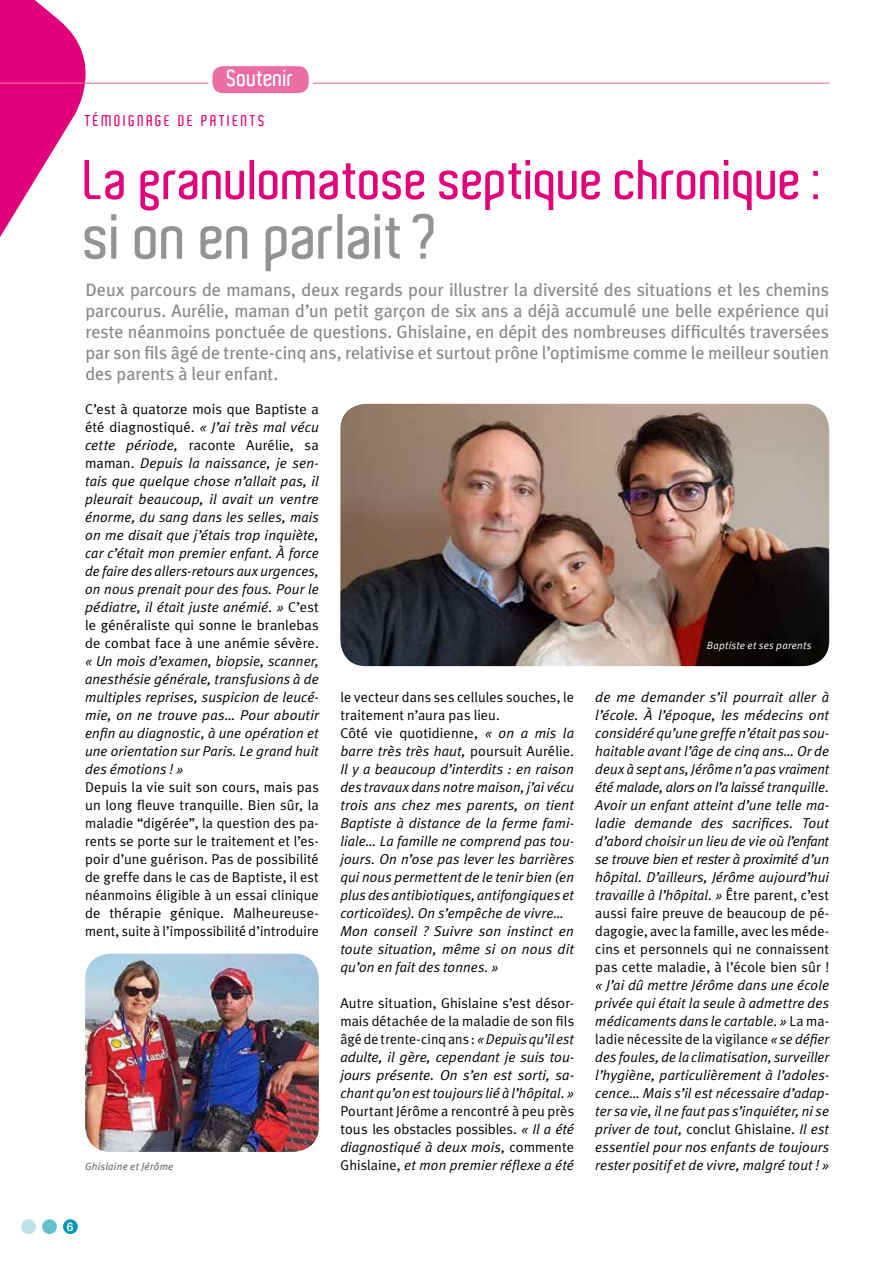
<style>
.page{position:relative;width:893px;height:1263px;background:#fff}
.page>*{position:absolute;margin:0;border:0;box-sizing:border-box;transform-origin:0 0}
.t1{font:600 61.5px "Aldo";letter-spacing:-.01em;color:#929395}
.t2{font:600 54px "Aldo";letter-spacing:-.01em;color:#e2007a}
.t3{font:600 22.5px "Aldo";color:#fff}
.t4{font:18px/21px "Meta Plus";letter-spacing:-.005em;color:#87888a;text-align:justify}
.t5{font:600 15px "Aldo";letter-spacing:.16em;color:#e2007a}
.t6{font:italic 14.25px/18px "Meta Plus Normal";letter-spacing:.005em;color:#000;text-align:justify}
.t7{font:14.25px/18px "Meta Plus Normal";letter-spacing:.005em;color:#000;text-align:justify}
.t8{font:500 12px "Helvetica Neue";color:#fff}
.t9{font:italic 10.5px "Meta Plus Normal";letter-spacing:.025em;color:#fff}
.t10{font:italic 10.5px "Meta Plus Normal";letter-spacing:.025em;color:#58585a}
.s1{font-style:normal}
.s2{font-style:italic}
</style>
<div class="page">
<div style="left:63px;top:1219px;width:15px;height:15px;background:#0098af;border-radius:50%"></div>
<div style="left:42px;top:1219px;width:15px;height:15px;background:#64c1ce;border-radius:50%"></div>
<div style="left:21px;top:1219px;width:15px;height:15px;background:#bde1e7;border-radius:50%"></div>
<div style="left:212px;top:66px;width:97px;height:27px;background:#ea6ea3;border-radius:11px"></div>
<hr style="left:313px;top:83px;width:516px;height:1px;background:#ea6ea3">
<img style="left:340px;top:404px;width:489px;height:262px">
<img style="left:85px;top:954px;width:234px;height:198px">
<svg style="left:0;top:0;width:209px;height:237px"></svg>
<h3 class="t3" style="left:227px;top:66px;width:68px">Soutenir</h3>
<p class="t5" style="left:85px;top:112px;width:181px">TÉMOIGNAGE DE PATIENTS</p>
<h2 class="t2" style="left:85px;top:150px;width:740px">La granulomatose septique chronique :</h2>
<h1 class="t1" style="left:85px;top:202px;width:356px">si on en parlait ?</h1>
<p class="t4" style="left:85px;top:279px;width:745px">Deux parcours de mamans, deux regards pour illustrer la diversité des situations et les chemins parcourus. Aurélie, maman d’un petit garçon de six ans a déjà accumulé une belle expérience qui reste néanmoins ponctuée de questions. Ghislaine, en dépit des nombreuses difficultés traversées par son fils âgé de trente-cinq ans, relativise et surtout prône l’optimisme comme le meilleur soutien des parents à leur enfant.</p>
<p class="t6" style="left:85px;top:400px;width:235px"><span class="s1">C’est à quatorze mois que Baptiste a été diagnostiqué.</span> « J’ai très mal vécu cette période, <span class="s1">raconte Aurélie, sa maman.</span> Depuis la naissance, je sen&shy;tais que quelque chose n’allait pas, il pleurait beaucoup, il avait un ventre énorme, du sang dans les selles, mais on me disait que j’étais trop inquiète, car c’était mon premier enfant. À force de faire des allers-retours aux urgences, on nous prenait pour des fous. Pour le pédiatre, il était juste anémié. » <span class="s1">C’est le généraliste qui sonne le branlebas de combat face à une anémie sévère.</span></p>
<p class="t6" style="left:85px;top:652px;width:235px">« Un mois d’examen, biopsie, scanner, anesthésie générale, transfusions à de multiples reprises, suspicion de leucé&shy;mie, on ne trouve pas… Pour aboutir enfin au diagnostic, à une opération et une orientation sur Paris. Le grand huit des émotions ! »</p>
<p class="t7" style="left:85px;top:778px;width:235px">Depuis la vie suit son cours, mais pas un long fleuve tranquille. Bien sûr, la maladie “digérée”, la question des pa&shy;rents se porte sur le traitement et l’es&shy;poir d’une guérison. Pas de possibilité de greffe dans le cas de Baptiste, il est néanmoins éligible à un essai clinique de thérapie génique. Malheureuse&shy;ment, suite à l’impossibilité d’introduire</p>
<p class="t9" style="left:707px;top:639px;width:106px">Baptiste et ses parents</p>
<p class="t6" style="left:595px;top:688px;width:235px">de me demander s’il pourrait aller à l’école. À l’époque, les médecins ont considéré qu’une greffe n’était pas sou&shy;haitable avant l’âge de cinq ans… Or de deux à sept ans, Jérôme n’a pas vraiment été malade, alors on l’a laissé tranquille.<br>Avoir un enfant atteint d’une telle ma&shy;ladie demande des sacrifices. Tout d’abord choisir un lieu de vie où l’enfant se trouve bien et rester à proximité d’un hôpital. D’ailleurs, Jérôme aujourd’hui travaille à l’hôpital. » <span class="s1">Être parent, c’est aussi faire preuve de beaucoup de pé&shy;dagogie, avec la famille, avec les méde&shy;cins et personnels qui ne connaissent pas cette maladie, à l’école bien sûr !</span></p>
<p class="t6" style="left:595px;top:976px;width:235px">« J’ai dû mettre Jérôme dans une école privée qui était la seule à admettre des médicaments dans le cartable. » <span class="s1">La ma&shy;ladie nécessite de la vigilance</span> « se défier des foules, de la climatisation, surveiller l’hygiène, particulièrement à l’adoles&shy;cence… Mais s’il est nécessaire d’adap&shy;ter sa vie, il ne faut pas s’inquiéter, ni se priver de tout, <span class="s1">conclut Ghislaine.</span> Il est essentiel pour nos enfants de toujours</p>
<p class="t6" style="left:340px;top:688px;width:235px;text-align:left"><span class="s1">le vecteur dans ses cellules souches, le traitement n’aura pas lieu.<br>Côté vie quotidienne,</span> « on a mis la barre très très haut, <span class="s1">poursuit Aurélie.<br></span>Il y a beaucoup d’interdits : en raison des travaux dans notre maison, j’ai vécu trois ans chez mes parents, on tient Baptiste à distance de la ferme fami&shy;liale… La famille ne comprend pas tou&shy;jours. On n’ose pas lever les barrières qui nous permettent de le tenir bien (en plus des antibiotiques, antifongiques et corticoïdes). On s’empêche de vivre… Mon conseil ? Suivre son instinct en toute situation, même si on nous dit qu’on en fait des tonnes. »</p>
<p class="t6" style="left:340px;top:994px;width:235px"><span class="s1">Autre situation, Ghislaine s’est désor&shy;mais détachée de la maladie de son fils âgé de trente-cinq ans :</span> « Depuis qu’il est adulte, il gère, cependant je suis tou&shy;jours présente. On s’en est sorti, sa&shy;chant qu’on est toujours lié à l’hôpital. »</p>
<p class="t7" style="left:340px;top:1102px;width:235px">Pourtant Jérôme a rencontré à peu près tous les obstacles possibles. <span class="s2">« Il a été diagnostiqué à deux mois,</span> commente Ghislaine, <span class="s2">et mon premier réflexe a été</span></p>
<p class="t10" style="left:85px;top:1160px;width:90px">Ghislaine et Jérôme</p>
<p class="t6" style="left:595px;top:1156px;width:235px">rester positif et de vivre, malgré tout ! »</p>
<p class="t8" style="left:67px;top:1219px;width:8px">6</p>
</div>
